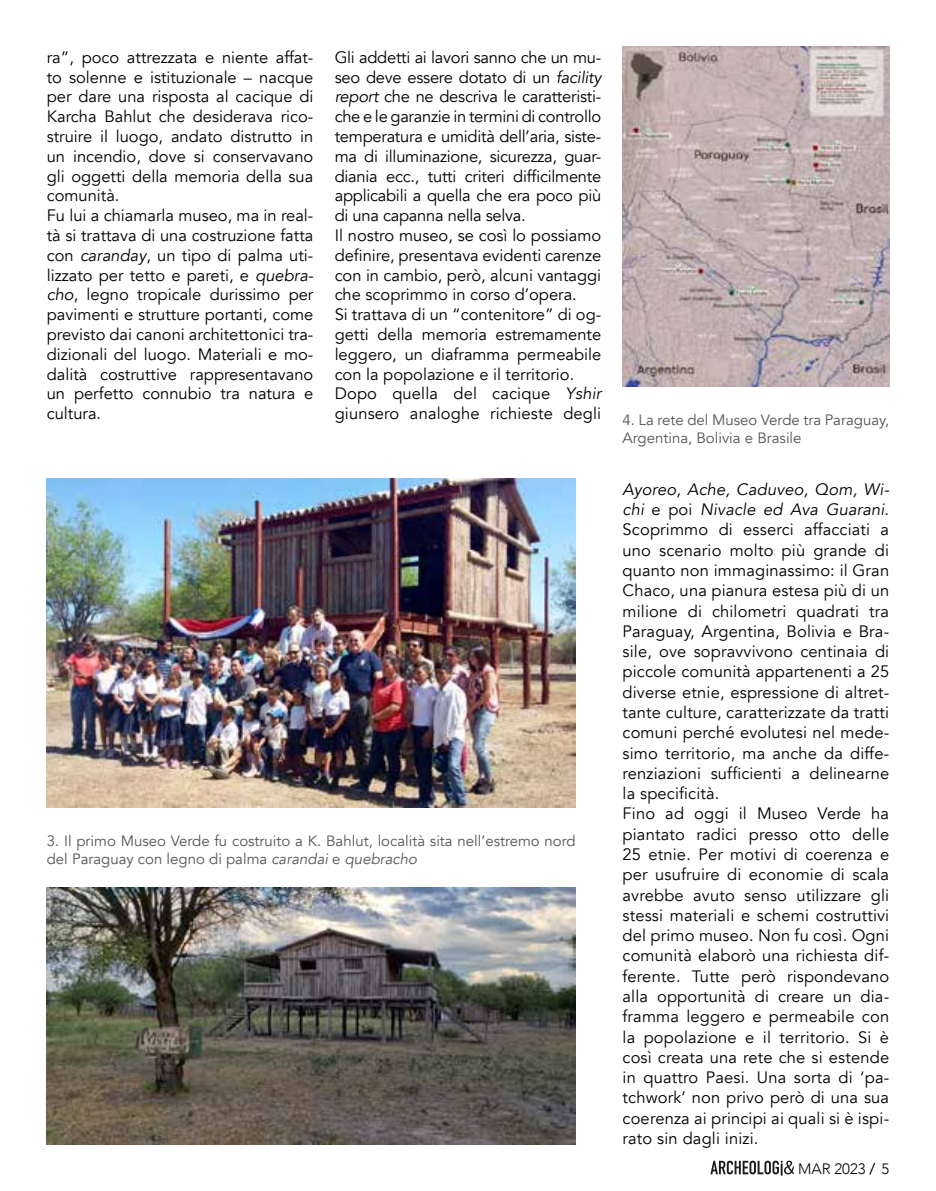
<style>
.page{position:relative;width:936px;height:1191px;background:#fff}
.page>*{position:absolute;margin:0;border:0;box-sizing:border-box;transform-origin:0 0}
.t1{font:16.5px/19.8px "Avenir";color:#000}
.t2{font:15px/18px "Avenir";color:#575656}
.t3{font:300 15px "Avenir";color:#000}
.s1{font-style:italic}
.s2{font-weight:500}
</style>
<div class="page">
<svg style="left:710px;top:1160px;width:83px;height:15px"></svg>
<img style="left:47px;top:887px;width:528px;height:257px">
<img style="left:47px;top:478px;width:528px;height:329px">
<img style="left:622px;top:47px;width:267px;height:339px">
<p class="t1" style="left:47px;top:48px;width:268px">ra”, poco attrezzata e niente affat&shy;to solenne e istituzionale – nacque per dare una risposta al cacique di Karcha Bahlut che desiderava rico&shy;struire il luogo, andato distrutto in un incendio, dove si conservavano gli oggetti della memoria della sua comunità.<br>Fu lui a chiamarla museo, ma in real&shy;tà si trattava di una costruzione fatta con <span class="s1">caranday</span>, un tipo di palma uti&shy;lizzato per tetto e pareti, e <span class="s1">quebra&shy;cho</span>, legno tropicale durissimo per pavimenti e strutture portanti, come previsto dai canoni architettonici tra&shy;dizionali del luogo. Materiali e mo&shy;dalità costruttive rappresentavano un perfetto connubio tra natura e cultura.</p>
<p class="t1" style="left:334px;top:48px;width:268px">Gli addetti ai lavori sanno che un mu&shy;seo deve essere dotato di un <span class="s1">facility report</span> che ne descriva le caratteristi&shy;che e le garanzie in termini di controllo temperatura e umidità dell’aria, siste&shy;ma di illuminazione, sicurezza, guar&shy;diania ecc., tutti criteri difficilmente applicabili a quella che era poco più di una capanna nella selva.<br>Il nostro museo, se così lo possiamo definire, presentava evidenti carenze con in cambio, però, alcuni vantaggi che scoprimmo in corso d’opera.<br>Si trattava di un “contenitore” di og&shy;getti della memoria estremamente leggero, un diaframma permeabile con la popolazione e il territorio.<br>Dopo quella del cacique <span class="s1">Yshir </span>giunsero analoghe richieste degli</p>
<p class="t2" style="left:47px;top:832px;width:530px">3. Il primo Museo Verde fu costruito a K. Bahlut, località sita nell’estremo nord del Paraguay con legno di palma <span class="s1">carandai</span> e <span class="s1">quebracho</span></p>
<p class="t2" style="left:622px;top:411px;width:268px">4. La rete del Museo Verde tra Paraguay,<br>Argentina, Bolivia e Brasile</p>
<p class="t1" style="left:622px;top:479px;width:268px;line-height:20.2px"><span class="s1">Ayoreo, Ache, Caduveo, Qom, Wi&shy;chi</span> e poi <span class="s1">Nivacle ed Ava Guarani</span>.<br>Scoprimmo di esserci affacciati a uno scenario molto più grande di quanto non immaginassimo: il Gran Chaco, una pianura estesa più di un milione di chilometri quadrati tra Paraguay, Argentina, Bolivia e Bra&shy;sile, ove sopravvivono centinaia di piccole comunità appartenenti a 25 diverse etnie, espressione di altret&shy;tante culture, caratterizzate da tratti comuni perché evolutesi nel mede&shy;simo territorio, ma anche da diffe&shy;renziazioni sufficienti a delinearne la specificità.<br>Fino ad oggi il Museo Verde ha piantato radici presso otto delle 25 etnie. Per motivi di coerenza e per usufruire di economie di scala avrebbe avuto senso utilizzare gli stessi materiali e schemi costruttivi del primo museo. Non fu così. Ogni comunità elaborò una richiesta dif&shy;ferente. Tutte però rispondevano alla opportunità di creare un dia&shy;framma leggero e permeabile con la popolazione e il territorio. Si è così creata una rete che si estende in quattro Paesi. Una sorta di ‘pa&shy;tchwork’ non privo però di una sua coerenza ai principi ai quali si è ispi&shy;rato sin dagli inizi.</p>
<p class="t3" style="left:798px;top:1159px;width:93px">MAR 2023 <span class="s2">/</span> 5</p>
</div>
